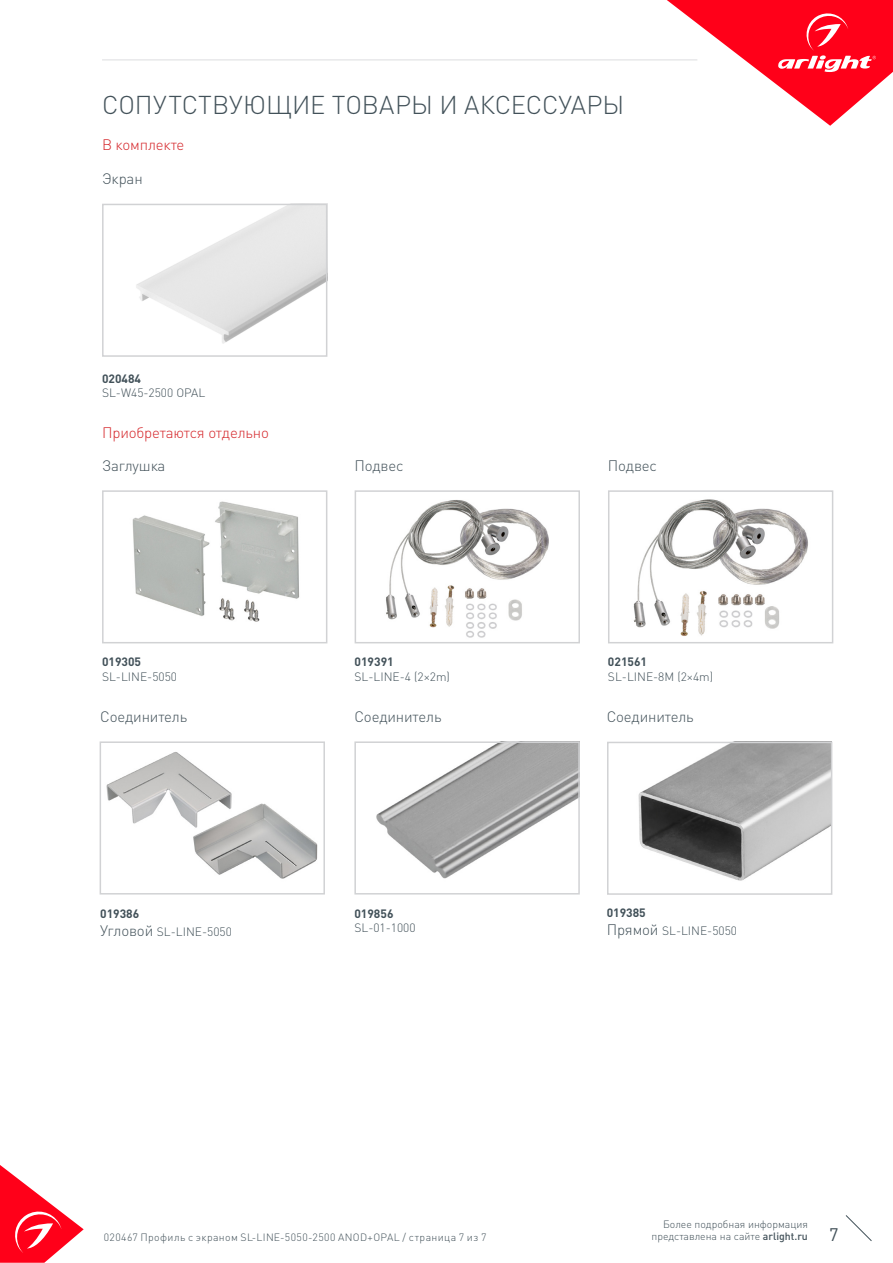
<style>
.page{position:relative;width:893px;height:1263px;background:#fff}
.page>*{position:absolute;margin:0;border:0;box-sizing:border-box;transform-origin:0 0}
.t1{font:300 25.5px "DIN Pro";color:#425159}
.t2{font:18px "DIN Pro";color:#425159}
.t3{font:300 15px "DIN Pro";letter-spacing:-.01em;color:#425159}
.t4{font:300 15px "DIN Pro";letter-spacing:-.01em;color:#d5262a}
.t5{font:300 12px "DIN Pro";color:#425159}
.t6{font:700 12px "DIN Pro";color:#425159}
.t7{font:300 10.5px "DIN Pro";letter-spacing:.04em;color:#425159}
.t8{font:300 10.5px "DIN Pro";letter-spacing:.01em;color:#425159}
.s1{font-size:15px}
.s2{font-weight:500}
</style>
<div class="page">
<svg style="left:0;top:1165px;width:84px;height:98px"></svg>
<svg style="left:845px;top:1215px;width:27px;height:26px"></svg>
<svg style="left:667px;top:0;width:226px;height:126px"></svg>
<hr style="left:102px;top:60px;width:595px;height:1px;background:#dcdddf">
<img style="left:633px;top:499px;width:175px;height:137px">
<div style="left:608px;top:490px;width:225px;height:153px;border:2px solid #d1d2d4"></div>
<img style="left:386px;top:500px;width:163px;height:138px">
<div style="left:355px;top:490px;width:225px;height:153px;border:2px solid #d1d2d4"></div>
<img style="left:376px;top:744px;width:201px;height:135px">
<div style="left:354px;top:741px;width:226px;height:153px;border:2px solid #d1d2d4"></div>
<img style="left:638px;top:745px;width:191px;height:136px">
<div style="left:607px;top:742px;width:225px;height:153px;border:2px solid #d1d2d4"></div>
<img style="left:106px;top:752px;width:212px;height:127px">
<div style="left:100px;top:741px;width:225px;height:153px;border:2px solid #d1d2d4"></div>
<img style="left:136px;top:207px;width:188px;height:137px">
<div style="left:102px;top:204px;width:225px;height:153px;border:2px solid #d1d2d4"></div>
<img style="left:132px;top:501px;width:168px;height:121px">
<div style="left:102px;top:490px;width:225px;height:153px;border:2px solid #d1d2d4"></div>
<p class="t1" style="left:102px;top:87px;width:524px">СОПУТСТВУЮЩИЕ ТОВАРЫ И АКСЕССУАРЫ</p>
<p class="t4" style="left:102px;top:134px;width:84px">В комплекте</p>
<p class="t3" style="left:102px;top:168px;width:42px">Экран</p>
<p class="t6" style="left:102px;top:370px;width:41px">020484</p>
<p class="t5" style="left:102px;top:385px;width:105px">SL-W45-2500 OPAL</p>
<p class="t4" style="left:102px;top:422px;width:168px">Приобретаются отдельно</p>
<p class="t3" style="left:102px;top:455px;width:65px">Заглушка</p>
<p class="t3" style="left:355px;top:455px;width:51px">Подвес</p>
<p class="t3" style="left:608px;top:455px;width:51px">Подвес</p>
<p class="t6" style="left:102px;top:654px;width:41px">019305</p>
<p class="t5" style="left:102px;top:668px;width:76px">SL-LINE-5050</p>
<p class="t6" style="left:355px;top:654px;width:41px">019391</p>
<p class="t5" style="left:355px;top:668px;width:97px">SL-LINE-4 (2×2m)</p>
<p class="t6" style="left:608px;top:654px;width:41px">021561</p>
<p class="t5" style="left:608px;top:668px;width:107px">SL-LINE-8M (2×4m)</p>
<p class="t3" style="left:100px;top:706px;width:89px">Соединитель</p>
<p class="t3" style="left:354px;top:706px;width:89px">Соединитель</p>
<p class="t3" style="left:607px;top:706px;width:89px">Соединитель</p>
<p class="t6" style="left:100px;top:905px;width:41px">019386</p>
<p class="t5" style="left:100px;top:923px;width:133px"><span class="s1">Угловой</span> SL-LINE-5050</p>
<p class="t6" style="left:354px;top:905px;width:41px">019856</p>
<p class="t5" style="left:354px;top:920px;width:63px">SL-01-1000</p>
<p class="t6" style="left:607px;top:904px;width:41px">019385</p>
<p class="t5" style="left:607px;top:922px;width:132px"><span class="s1">Прямой</span> SL-LINE-5050</p>
<p class="t8" style="left:663px;top:1216px;width:146px">Более подробная информация</p>
<p class="t8" style="left:651px;top:1229px;width:158px">представлена на сайте <span class="s2">arlight.ru</span></p>
<p class="t7" style="left:104px;top:1230px;width:384px">020467 Профиль с экраном SL-LINE-5050-2500 ANOD+OPAL / страница 7 из 7</p>
<h2 class="t2" style="left:829px;top:1222px;width:11px">7</h2>
</div>
